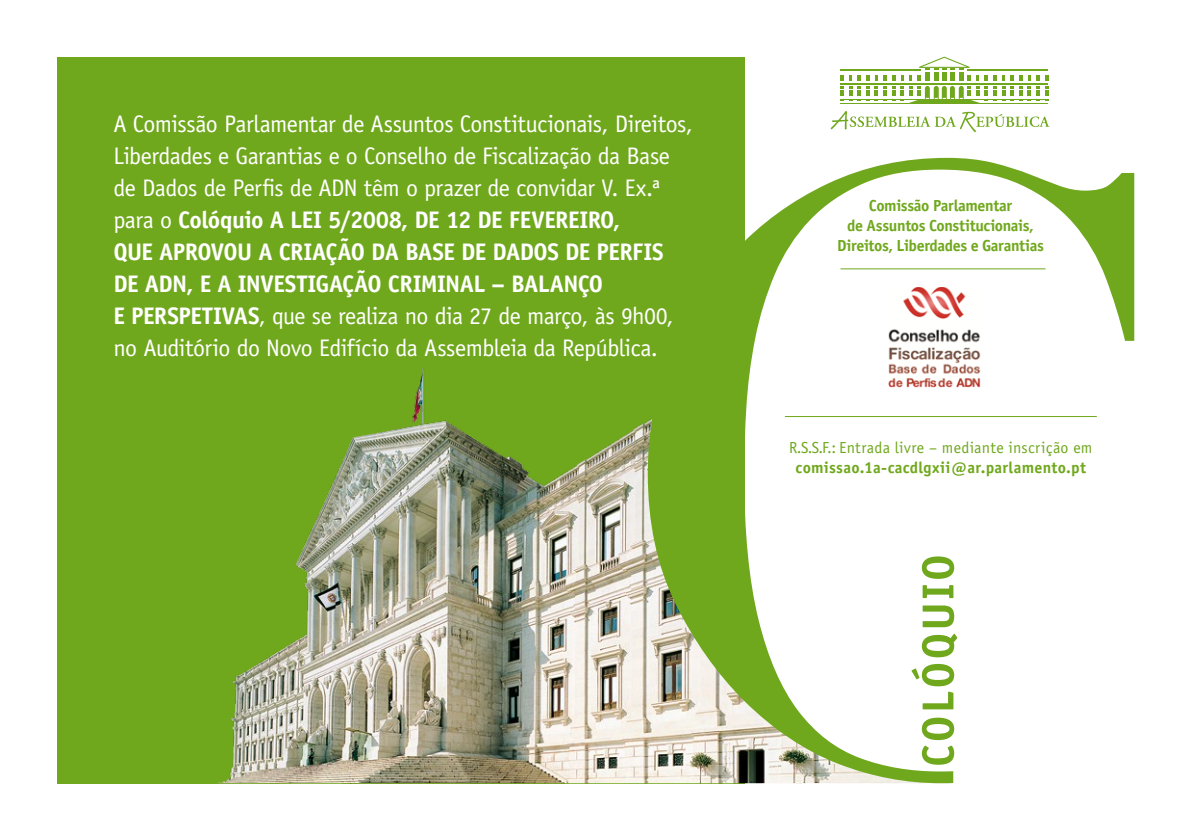
<style>
.page{position:relative;width:1191px;height:840px;background:#fff}
.page>*{position:absolute;margin:0;border:0;box-sizing:border-box;transform-origin:0 0}
.t1{font:24px/32px "Officina Sans";letter-spacing:-.025em;color:#fff}
.t2{font:700 16px/20px "Officina Sans";letter-spacing:-.02em;color:#70a81d;text-align:center}
.t3{font:16px "Officina Sans";letter-spacing:.015em;color:#70a81d}
.t4{font:700 16px "Officina Sans";letter-spacing:.015em;color:#70a81d}
.s1{font-weight:700}
</style>
<div class="page">
<div style="left:57px;top:57px;width:687px;height:725px;background:#70a81d"></div>
<img style="left:222px;top:368px;width:426px;height:414px">
<svg style="left:830px;top:111px;width:219px;height:21px"></svg>
<svg style="left:875px;top:75px;width:11px;height:26px"></svg>
<svg style="left:849px;top:75px;width:20px;height:26px"></svg>
<svg style="left:840px;top:75px;width:3px;height:26px"></svg>
<svg style="left:1002px;top:75px;width:11px;height:26px"></svg>
<svg style="left:1019px;top:75px;width:20px;height:26px"></svg>
<svg style="left:1045px;top:75px;width:3px;height:26px"></svg>
<svg style="left:892px;top:75px;width:104px;height:28px"></svg>
<hr style="left:840px;top:84px;width:208px;height:1px;background:#70a81d">
<hr style="left:840px;top:103px;width:208px;height:1px;background:#70a81d">
<hr style="left:840px;top:99px;width:208px;height:1px;background:#70a81d">
<div style="left:925px;top:72px;width:5px;height:9px;background:#70a81d"></div>
<div style="left:933px;top:72px;width:5px;height:9px;background:#70a81d"></div>
<div style="left:941px;top:72px;width:5px;height:9px;background:#70a81d"></div>
<div style="left:950px;top:72px;width:5px;height:9px;background:#70a81d"></div>
<div style="left:958px;top:72px;width:5px;height:9px;background:#70a81d"></div>
<svg style="left:919px;top:57px;width:50px;height:12px"></svg>
<hr style="left:840px;top:69px;width:81px;height:2px;background:#70a81d">
<hr style="left:967px;top:69px;width:81px;height:2px;background:#70a81d">
<svg style="left:648px;top:158px;width:486px;height:624px"></svg>
<svg style="left:922px;top:745px;width:32px;height:19px"></svg>
<svg style="left:922px;top:717px;width:32px;height:22px"></svg>
<svg style="left:911px;top:663px;width:43px;height:46px"></svg>
<svg style="left:922px;top:633px;width:35px;height:24px"></svg>
<svg style="left:922px;top:605px;width:32px;height:22px"></svg>
<svg style="left:922px;top:584px;width:31px;height:13px"></svg>
<svg style="left:922px;top:556px;width:32px;height:22px"></svg>
<img style="left:886px;top:287px;width:96px;height:101px">
<p class="t1" style="left:113px;top:107px;width:581px">A Comissão Parlamentar de Assuntos Constitucionais, Direitos, Liberdades e Garantias e o Conselho de Fiscalização da Base de Dados de Perfis de ADN têm o prazer de convidar V. Ex.ª para o <span class="s1">Colóquio A LEI 5/2008, DE 12 DE FEVEREIRO,<br>QUE APROVOU A CRIAÇÃO DA BASE DE DADOS DE PERFIS DE ADN, E A INVESTIGAÇÃO CRIMINAL – BALANÇO<br>E PERSPETIVAS</span>, que se realiza no dia 27 de março, às 9h00, no Auditório do Novo Edifício da Assembleia da República.</p>
<p class="t2" style="left:837px;top:195px;width:208px">Comissão Parlamentar<br>de Assuntos Constitucionais,<br>Direitos, Liberdades e Garantias</p>
<p class="t3" style="left:789px;top:438px;width:305px">R.S.S.F.: Entrada livre – mediante inscrição em</p>
<p class="t4" style="left:795px;top:457px;width:292px">comissao.1a-cacdlgxii@ar.parlamento.pt</p>
</div>
